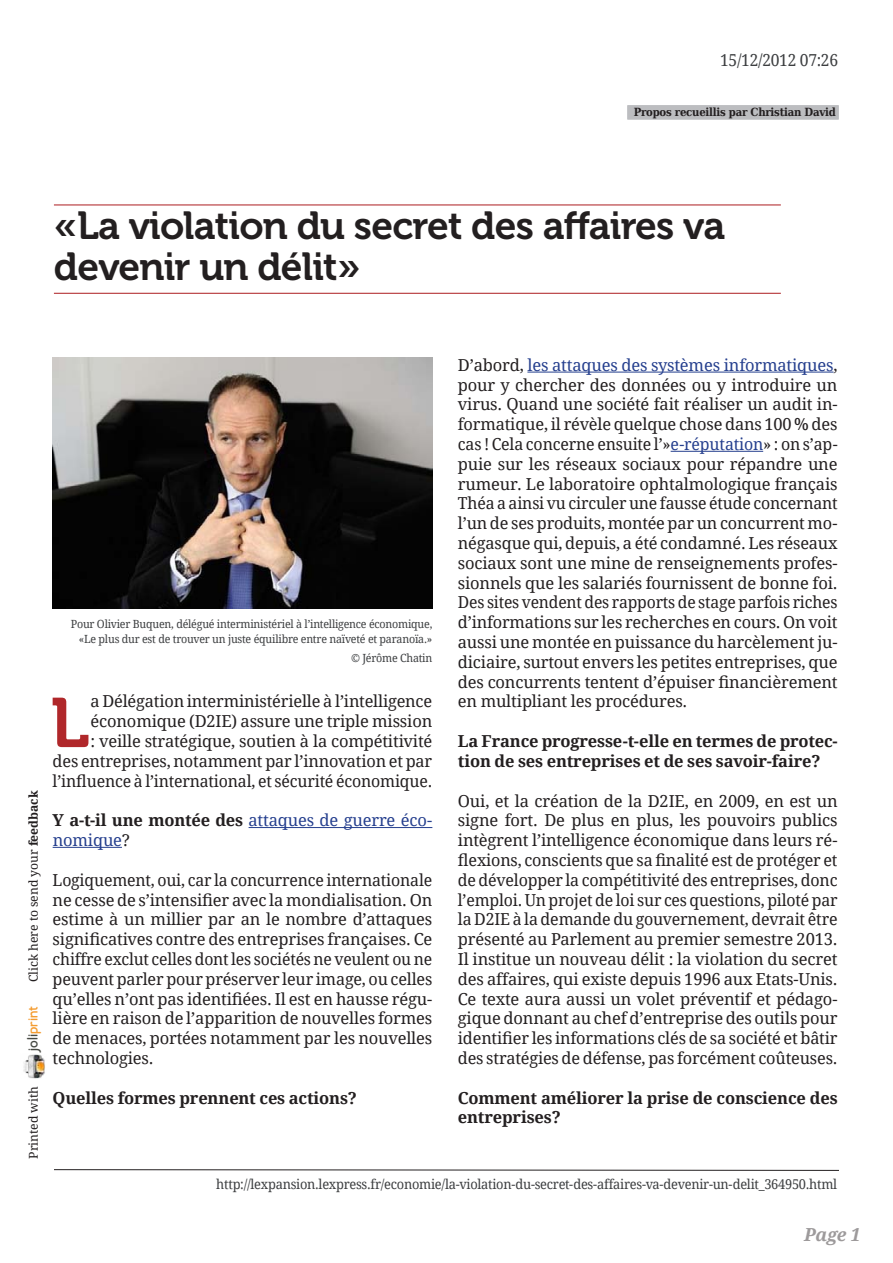
<style>
.page{position:relative;width:893px;height:1263px;background:#fff}
.page>*{position:absolute;margin:0;border:0;box-sizing:border-box;transform-origin:0 0}
.t1{font:69.6px "Museo 700";color:#b0272a}
.t2{font:39px/40.5px "Museo 700";letter-spacing:-.02em;color:#231f20}
.t3{font:italic 700 18px "Droid Serif";color:#9d9a9b}
.t4{font:16.5px/19.8px "Droid Serif";letter-spacing:-.01em;color:#231f20;text-align:justify}
.t5{font:16.5px/19.8px "Droid Serif";letter-spacing:-.01em;color:#231f20;text-align:justify;scale:.96 1}
.t6{font:700 16.5px/19.8px "Droid Serif";letter-spacing:-.01em;color:#231f20}
.t7{font:16.5px/19.8px "Droid Serif";letter-spacing:-.01em;color:#253f8e}
.t8{font:16.5px "Droid Serif";letter-spacing:-.02em;color:#3c3e40;scale:.95 1}
.t9{font:700 13.65px "Candela";color:#f49c30}
.t10{font:13.5px "Droid Serif";letter-spacing:-.02em;color:#3c3e40;scale:.95 1}
.t11{font:12.15px "Droid Serif";color:#231f20}
.t12{font:11.25px/15px "Droid Serif";letter-spacing:-.02em;color:#3c3e40;text-align:right;scale:.95 1}
.t13{font:700 11.25px "DejaVu Serif Condensed";letter-spacing:-.02em;color:#231f20}
.s1{font-weight:700}
.s2{color:#464943}
.s3{font-weight:700;color:#231f20}
.s4{color:#231f20}
.s5{color:#253f8e}
</style>
<div class="page">
<img style="left:23px;top:1054px;width:22px;height:25px">
<hr style="left:54px;top:204px;width:727px;height:1px;background:#b0272a">
<hr style="left:54px;top:293px;width:727px;height:1px;background:#b0272a">
<hr style="left:249px;top:827px;width:183px;height:1px;background:#253f8e">
<hr style="left:53px;top:847px;width:69px;height:1px;background:#253f8e">
<img style="left:53px;top:357px;width:379px;height:251px">
<hr style="left:527px;top:372px;width:306px;height:1px;background:#253f8e">
<hr style="left:671px;top:451px;width:92px;height:1px;background:#253f8e">
<svg style="left:54px;top:1169px;width:785px;height:2px;background:#908e8e"></svg>
<div style="left:627px;top:105px;width:212px;height:14px;background:#bcbdc0"></div>
<p class="t8" style="left:720px;top:50px;width:126px">15/12/2012 07:26</p>
<p class="t13" style="left:634px;top:102px;width:204px">Propos recueillis par Christian David</p>
<h2 class="t2" style="left:54px;top:206px;width:673px">«La violation du secret des affaires va devenir un délit»</h2>
<p class="t11" style="left:26px;top:982px;width:193px;rotate:-90deg">Click here to send your <span class="s1">feedback</span></p>
<p class="t9" style="left:24px;top:1051px;width:46px;rotate:-90deg"><span class="s2">joli</span>print</p>
<p class="t11" style="left:26px;top:1159px;width:74px;rotate:-90deg">Printed with</p>
<p class="t12" style="left:71px;top:616px;width:382px">Pour Olivier Buquen, délégué interministériel à l’intelligence économique, «Le plus dur est de trouver un juste équilibre entre naïveté et paranoïa.»</p>
<p class="t12" style="left:351px;top:650px;width:87px">© Jérôme Chatin</p>
<h1 class="t1" style="left:50px;top:684px;width:40px">L</h1>
<p class="t4" style="left:53px;top:692px;width:381px;text-align:right">a Délégation interministérielle à l’intelligence économique (D2IE) assure une triple mission<br>: veille stratégique, soutien à la compétitivité<br>des entreprises, notamment par l’innovation et par l’influence à l’international, et sécurité économique.</p>
<p class="t7" style="left:53px;top:811px;width:381px"><span class="s3">Y a-t-il une montée des</span> attaques de guerre éco&shy;nomique<span class="s4">?</span></p>
<p class="t5" style="left:53px;top:870px;width:397px">Logiquement, oui, car la concurrence internationale ne cesse de s’intensifier avec la mondialisation. On estime à un millier par an le nombre d’attaques significatives contre des entreprises françaises. Ce chiffre exclut celles dont les sociétés ne veulent ou ne peuvent parler pour préserver leur image, ou celles qu’elles n’ont pas identifiées. Il est en hausse régu&shy;lière en raison de l’apparition de nouvelles formes de menaces, portées notamment par les nouvelles technologies.</p>
<p class="t6" style="left:53px;top:1088px;width:306px">Quelles formes prennent ces actions?</p>
<p class="t4" style="left:458px;top:355px;width:381px">D’abord, <span class="s5">les attaques des systèmes informatiques</span>, pour y chercher des données ou y introduire un virus. Quand une société fait réaliser un audit in&shy;formatique, il révèle quelque chose dans 100 % des cas ! Cela concerne ensuite l’»<span class="s5">e-réputation</span>» : on s’ap&shy;puie sur les réseaux sociaux pour répandre une rumeur. Le laboratoire ophtalmologique français Théa a ainsi vu circuler une fausse étude concernant l’un de ses produits, montée par un concurrent mo&shy;négasque qui, depuis, a été condamné. Les réseaux sociaux sont une mine de renseignements profes&shy;sionnels que les salariés fournissent de bonne foi.<br>Des sites vendent des rapports de stage parfois riches d’informations sur les recherches en cours. On voit aussi une montée en puissance du harcèlement ju&shy;diciaire, surtout envers les petites entreprises, que des concurrents tentent d’épuiser financièrement en multipliant les procédures.</p>
<p class="t6" style="left:458px;top:731px;width:381px">La France progresse-t-elle en termes de protec&shy;tion de ses entreprises et de ses savoir-faire?</p>
<p class="t4" style="left:458px;top:791px;width:381px">Oui, et la création de la D2IE, en 2009, en est un signe fort. De plus en plus, les pouvoirs publics intègrent l’intelligence économique dans leurs ré&shy;flexions, conscients que sa finalité est de protéger et de développer la compétitivité des entreprises, donc l’emploi. Un projet de loi sur ces questions, piloté par la D2IE à la demande du gouvernement, devrait être présenté au Parlement au premier semestre 2013.<br>Il institue un nouveau délit : la violation du secret des affaires, qui existe depuis 1996 aux Etats-Unis.<br>Ce texte aura aussi un volet préventif et pédago&shy;gique donnant au chef d’entreprise des outils pour identifier les informations clés de sa société et bâtir des stratégies de défense, pas forcément coûteuses.</p>
<p class="t6" style="left:458px;top:1088px;width:381px">Comment améliorer la prise de conscience des entreprises?</p>
<p class="t10" style="left:216px;top:1175px;width:655px">http://lexpansion.lexpress.fr/economie/la-violation-du-secret-des-affaires-va-devenir-un-delit_364950.html</p>
<p class="t3" style="left:804px;top:1223px;width:58px">Page 1</p>
</div>
